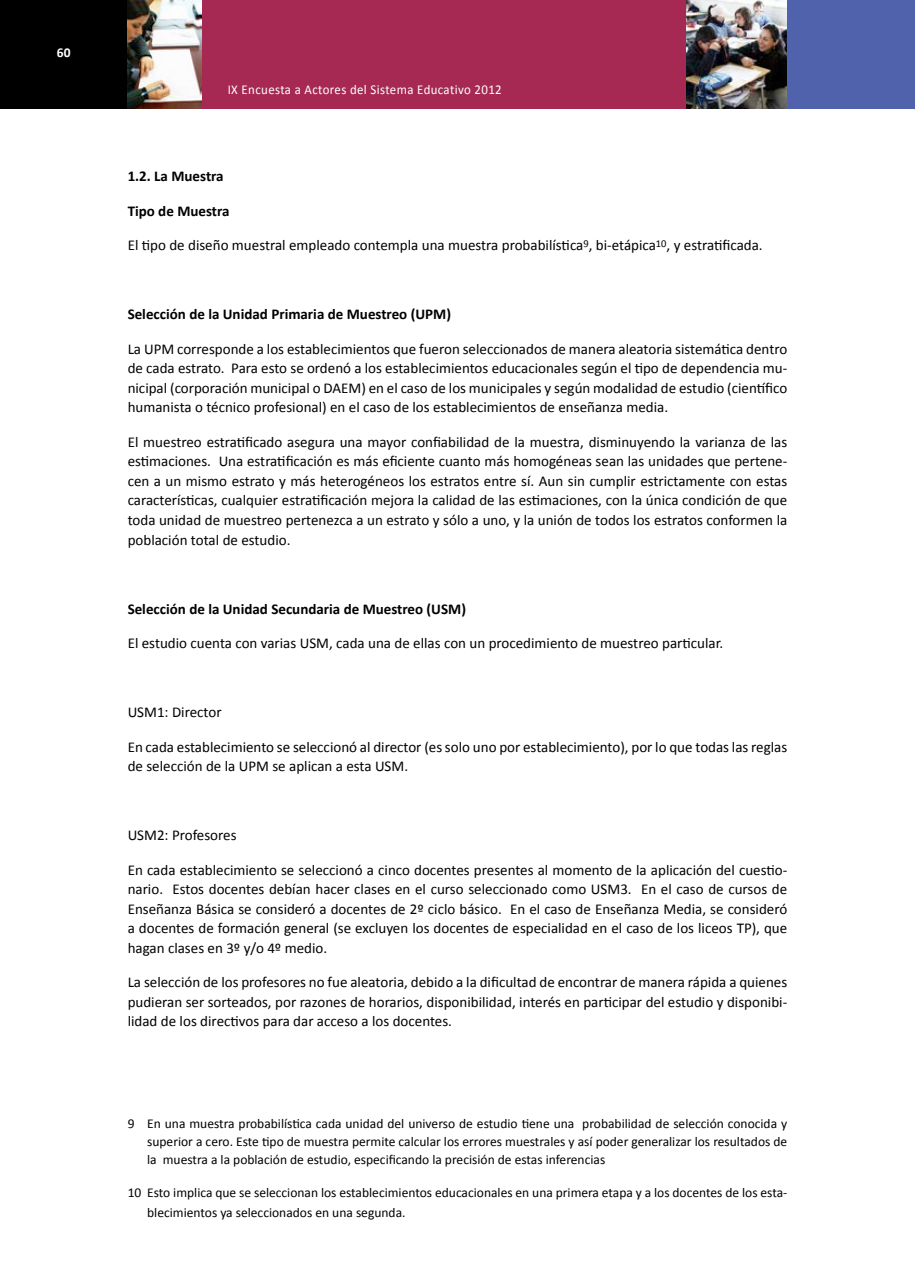
<style>
.page{position:relative;width:915px;height:1276px;background:#fff}
.page>*{position:absolute;margin:0;border:0;box-sizing:border-box;transform-origin:0 0}
.t1{font:15px/19.5px "Calibri";color:#000;text-align:justify}
.t2{font:700 15px "Calibri";color:#000}
.t3{font:13.5px/18px "Calibri";color:#000;text-align:justify}
.t4{font:13.5px "Calibri";letter-spacing:.03em;color:#fff;scale:.95 1}
.t5{font:700 13.5px "Calibri";color:#fff}
</style>
<div class="page">
<div style="left:0;top:0;width:128px;height:108px;background:#000"></div>
<div style="left:201px;top:0;width:586px;height:108px;background:#a62954"></div>
<img style="left:686px;top:0;width:101px;height:108px">
<div style="left:787px;top:0;width:127px;height:108px;background:#5062ac"></div>
<img style="left:128px;top:0;width:73px;height:108px">
<p class="t5" style="left:57px;top:44px;width:15px">60</p>
<p class="t4" style="left:227px;top:81px;width:290px">IX Encuesta a Actores del Sistema Educativo 2012</p>
<p class="t2" style="left:128px;top:167px;width:97px">1.2. La Muestra</p>
<p class="t2" style="left:128px;top:201px;width:103px">Tipo de Muestra</p>
<p class="t1" style="left:128px;top:236px;width:636px">El tipo de diseño muestral empleado contempla una muestra probabilística<sup>9</sup>, bi-etápica<sup>10</sup>, y estratificada.</p>
<p class="t2" style="left:128px;top:305px;width:325px">Selección de la Unidad Primaria de Muestreo (UPM)</p>
<p class="t1" style="left:128px;top:339px;width:661px">La UPM corresponde a los establecimientos que fueron seleccionados de manera aleatoria sistemática dentro de cada estrato. Para esto se ordenó a los establecimientos educacionales según el tipo de dependencia mu&shy;nicipal (corporación municipal o DAEM) en el caso de los municipales y según modalidad de estudio (científico humanista o técnico profesional) en el caso de los establecimientos de enseñanza media.</p>
<p class="t1" style="left:128px;top:432px;width:661px">El muestreo estratificado asegura una mayor confiabilidad de la muestra, disminuyendo la varianza de las estimaciones. Una estratificación es más eficiente cuanto más homogéneas sean las unidades que pertene&shy;cen a un mismo estrato y más heterogéneos los estratos entre sí. Aun sin cumplir estrictamente con estas características, cualquier estratificación mejora la calidad de las estimaciones, con la única condición de que toda unidad de muestreo pertenezca a un estrato y sólo a uno, y la unión de todos los estratos conformen la población total de estudio.</p>
<p class="t2" style="left:128px;top:599px;width:340px">Selección de la Unidad Secundaria de Muestreo (USM)</p>
<p class="t1" style="left:128px;top:633px;width:597px">El estudio cuenta con varias USM, cada una de ellas con un procedimiento de muestreo particular.</p>
<p class="t1" style="left:128px;top:702px;width:95px">USM1: Director</p>
<p class="t1" style="left:128px;top:737px;width:661px">En cada establecimiento se seleccionó al director (es solo uno por establecimiento), por lo que todas las reglas de selección de la UPM se aplican a esta USM.</p>
<p class="t1" style="left:128px;top:825px;width:110px">USM2: Profesores</p>
<p class="t1" style="left:128px;top:860px;width:661px">En cada establecimiento se seleccionó a cinco docentes presentes al momento de la aplicación del cuestio&shy;nario. Estos docentes debían hacer clases en el curso seleccionado como USM3. En el caso de cursos de Enseñanza Básica se consideró a docentes de 2º ciclo básico. En el caso de Enseñanza Media, se consideró a docentes de formación general (se excluyen los docentes de especialidad en el caso de los liceos TP), que hagan clases en 3º y/o 4º medio.</p>
<p class="t1" style="left:128px;top:972px;width:661px">La selección de los profesores no fue aleatoria, debido a la dificultad de encontrar de manera rápida a quienes pudieran ser sorteados, por razones de horarios, disponibilidad, interés en participar del estudio y disponibi&shy;lidad de los directivos para dar acceso a los docentes.</p>
<p class="t3" style="left:147px;top:1114px;width:641px;text-indent:-20px">9 En una muestra probabilística cada unidad del universo de estudio tiene una probabilidad de selección conocida y superior a cero. Este tipo de muestra permite calcular los errores muestrales y así poder generalizar los resultados de la muestra a la población de estudio, especificando la precisión de estas inferencias</p>
<p class="t3" style="left:147px;top:1183px;width:641px;line-height:19.5px;text-indent:-20px">10 Esto implica que se seleccionan los establecimientos educacionales en una primera etapa y a los docentes de los esta&shy;blecimientos ya seleccionados en una segunda.</p>
</div>
